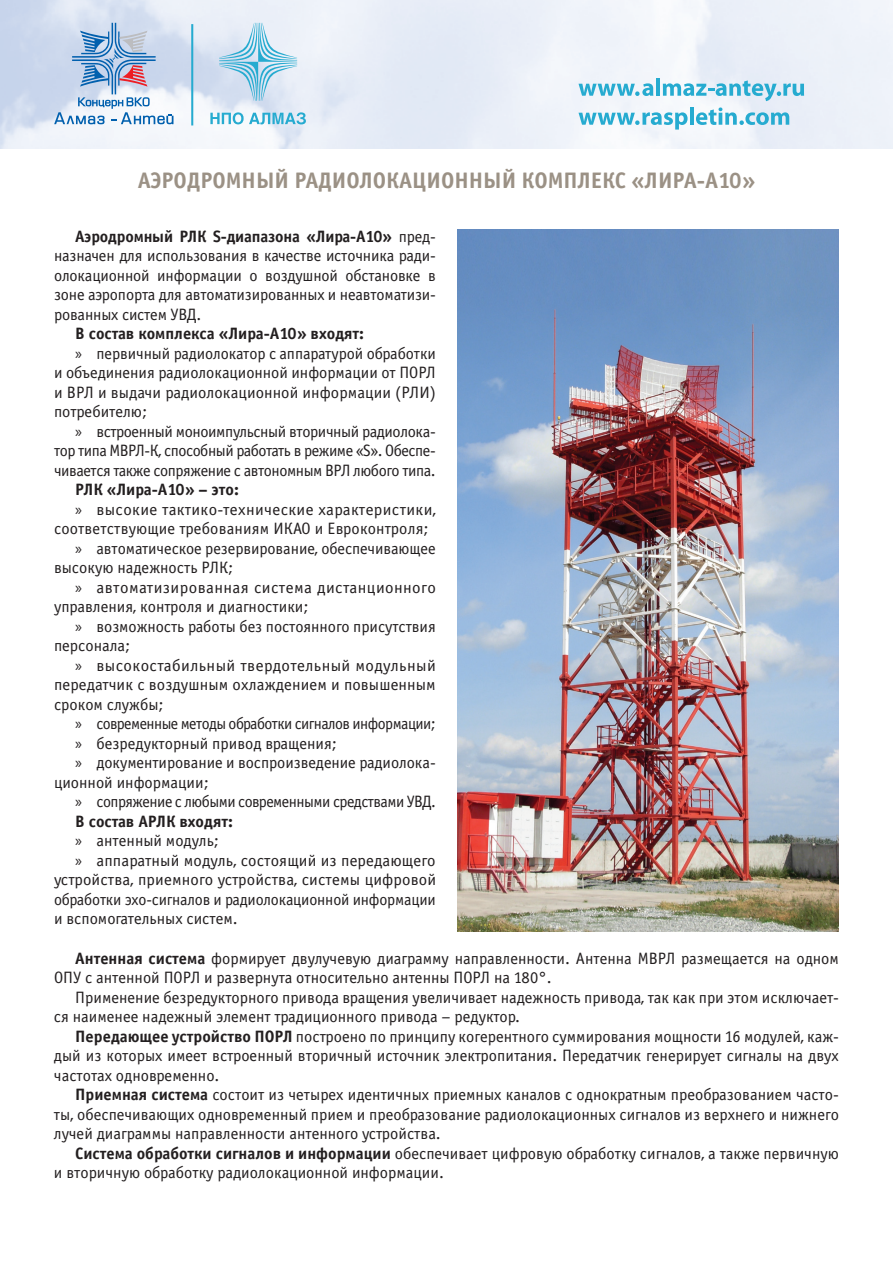
<style>
.page{position:relative;width:893px;height:1263px;background:#fff}
.page>*{position:absolute;margin:0;border:0;box-sizing:border-box;transform-origin:0 0}
.t1{font:22.5px "Officina Sans Bold C";color:#9b9185}
.t2{font:16.5px/19.5px "Officina Sans Book C";color:#231f20;text-align:justify}
.t3{font:16.5px "Officina Sans Bold C";color:#231f20}
.t4{font:16.5px "Officina Sans Book C";letter-spacing:.02em;color:#231f20}
.t5{font:16.5px "Officina Sans Book C";letter-spacing:-.035em;color:#231f20;scale:.96 1}
.t6{font:16.5px "Officina Sans Book C";letter-spacing:-.03em;color:#231f20}
.t7{font:16.5px "Officina Sans Book C";letter-spacing:.025em;color:#231f20}
.s1{font-family:"Officina Sans Book C"}
.s2{font-family:"Myriad Pro"}
.s3{font-family:"Officina Sans Bold C"}
</style>
<div class="page">
<svg style="left:54px;top:23px;width:119px;height:101px"></svg>
<hr style="left:191px;top:24px;width:2px;height:101px;background:#26abd0">
<svg style="left:210px;top:112px;width:96px;height:12px"></svg>
<svg style="left:219px;top:23px;width:78px;height:78px;background:#bfdced"></svg>
<svg style="left:578px;top:83px;width:75px;height:13px"></svg>
<hr style="left:656px;top:78px;width:4px;height:18px;background:#26abd0">
<svg style="left:663px;top:80px;width:141px;height:21px"></svg>
<svg style="left:578px;top:112px;width:110px;height:18px"></svg>
<hr style="left:690px;top:107px;width:4px;height:18px;background:#26abd0">
<svg style="left:696px;top:107px;width:93px;height:18px"></svg>
<img style="left:457px;top:230px;width:382px;height:702px">
<h1 class="t1" style="left:138px;top:167px;width:619px">АЭРОДРОМНЫЙ РАДИОЛОКАЦИОННЫЙ КОМПЛЕКС «ЛИРА-А10»</h1>
<p class="t3" style="left:75px;top:227px;width:362px">Аэродромный РЛК S-диапазона «Лира-А10» <span class="s1">пред-</span></p>
<p class="t2" style="left:54px;top:246px;width:383px">назначен для использования в качестве источника ради&shy;олокационной информации о воздушной обстановке в зоне аэропорта для автоматизированных и неавтоматизи&shy;рованных систем УВД.</p>
<p class="t3" style="left:75px;top:324px;width:290px">В состав комплекса «Лира-А10» входят:</p>
<p class="t2" style="left:54px;top:344px;width:383px;text-indent:21px"><span class="s2">»</span> первичный радиолокатор с аппаратурой обработки и объединения радиолокационной информации от ПОРЛ и ВРЛ и выдачи радиолокационной информации (РЛИ) потребителю;</p>
<p class="t2" style="left:54px;top:422px;width:383px;text-indent:21px"><span class="s2">»</span> встроенный моноимпульсный вторичный радиолока&shy;тор типа МВРЛ-К, способный работать в режиме «S». Обеспе&shy;чивается также сопряжение с автономным ВРЛ любого типа.</p>
<p class="t3" style="left:75px;top:480px;width:165px">РЛК «Лира-А10» – это:</p>
<p class="t4" style="left:75px;top:500px;width:362px"><span class="s2">»</span> высокие тактико-технические характеристики,</p>
<p class="t2" style="left:54px;top:519px;width:376px">соответствующие требованиям ИКАО и Евроконтроля;</p>
<p class="t2" style="left:75px;top:539px;width:362px"><span class="s2">»</span> автоматическое резервирование, обеспечивающее</p>
<p class="t2" style="left:54px;top:558px;width:181px">высокую надежность РЛК;</p>
<p class="t7" style="left:75px;top:578px;width:362px"><span class="s2">»</span> автоматизированная система дистанционного</p>
<p class="t2" style="left:54px;top:597px;width:256px">управления, контроля и диагностики;</p>
<p class="t2" style="left:75px;top:617px;width:362px"><span class="s2">»</span> возможность работы без постоянного присутствия</p>
<p class="t2" style="left:54px;top:636px;width:78px">персонала;</p>
<p class="t4" style="left:75px;top:656px;width:362px"><span class="s2">»</span> высокостабильный твердотельный модульный</p>
<p class="t2" style="left:54px;top:675px;width:383px">передатчик с воздушным охлаждением и повышенным</p>
<p class="t2" style="left:54px;top:695px;width:111px">сроком службы;</p>
<p class="t5" style="left:75px;top:715px;width:377px"><span class="s2">»</span> современные методы обработки сигналов информации;</p>
<p class="t2" style="left:75px;top:734px;width:263px"><span class="s2">»</span> безредукторный привод вращения;</p>
<p class="t2" style="left:75px;top:753px;width:362px"><span class="s2">»</span> документирование и воспроизведение радиолока-</p>
<p class="t2" style="left:54px;top:773px;width:156px">ционной информации;</p>
<p class="t6" style="left:75px;top:793px;width:362px"><span class="s2">»</span> сопряжение с любыми современными средствами УВД.</p>
<p class="t3" style="left:75px;top:812px;width:159px">В состав АРЛК входят:</p>
<p class="t2" style="left:75px;top:831px;width:145px"><span class="s2">»</span> антенный модуль;</p>
<p class="t2" style="left:75px;top:851px;width:362px"><span class="s2">»</span> аппаратный модуль, состоящий из передающего</p>
<p class="t2" style="left:54px;top:870px;width:384px">устройства, приемного устройства, системы цифровой</p>
<p class="t2" style="left:54px;top:890px;width:383px">обработки эхо-сигналов и радиолокационной информации</p>
<p class="t2" style="left:54px;top:909px;width:185px">и вспомогательных систем.</p>
<p class="t2" style="left:54px;top:948px;width:786px;text-indent:21px"><span class="s3">Антенная система</span> формирует двулучевую диаграмму направленности. Антенна МВРЛ размещается на одном<br>ОПУ с антенной ПОРЛ и развернута относительно антенны ПОРЛ на 180°.</p>
<p class="t2" style="left:54px;top:987px;width:786px;text-indent:21px">Применение безредукторного привода вращения увеличивает надежность привода, так как при этом исключает&shy;ся наименее надежный элемент традиционного привода – редуктор.</p>
<p class="t2" style="left:54px;top:1026px;width:786px;text-indent:21px"><span class="s3">Передающее устройство ПОРЛ</span> построено по принципу когерентного суммирования мощности 16 модулей, каж&shy;дый из которых имеет встроенный вторичный источник электропитания. Передатчик генерирует сигналы на двух частотах одновременно.</p>
<p class="t2" style="left:54px;top:1085px;width:786px;text-indent:21px"><span class="s3">Приемная система</span> состоит из четырех идентичных приемных каналов с однократным преобразованием часто&shy;ты, обеспечивающих одновременный прием и преобразование радиолокационных сигналов из верхнего и нижнего лучей диаграммы направленности антенного устройства.</p>
<p class="t2" style="left:54px;top:1143px;width:786px;text-indent:21px"><span class="s3">Система обработки сигналов и информации</span> обеспечивает цифровую обработку сигналов, а также первичную и вторичную обработку радиолокационной информации.</p>
</div>
